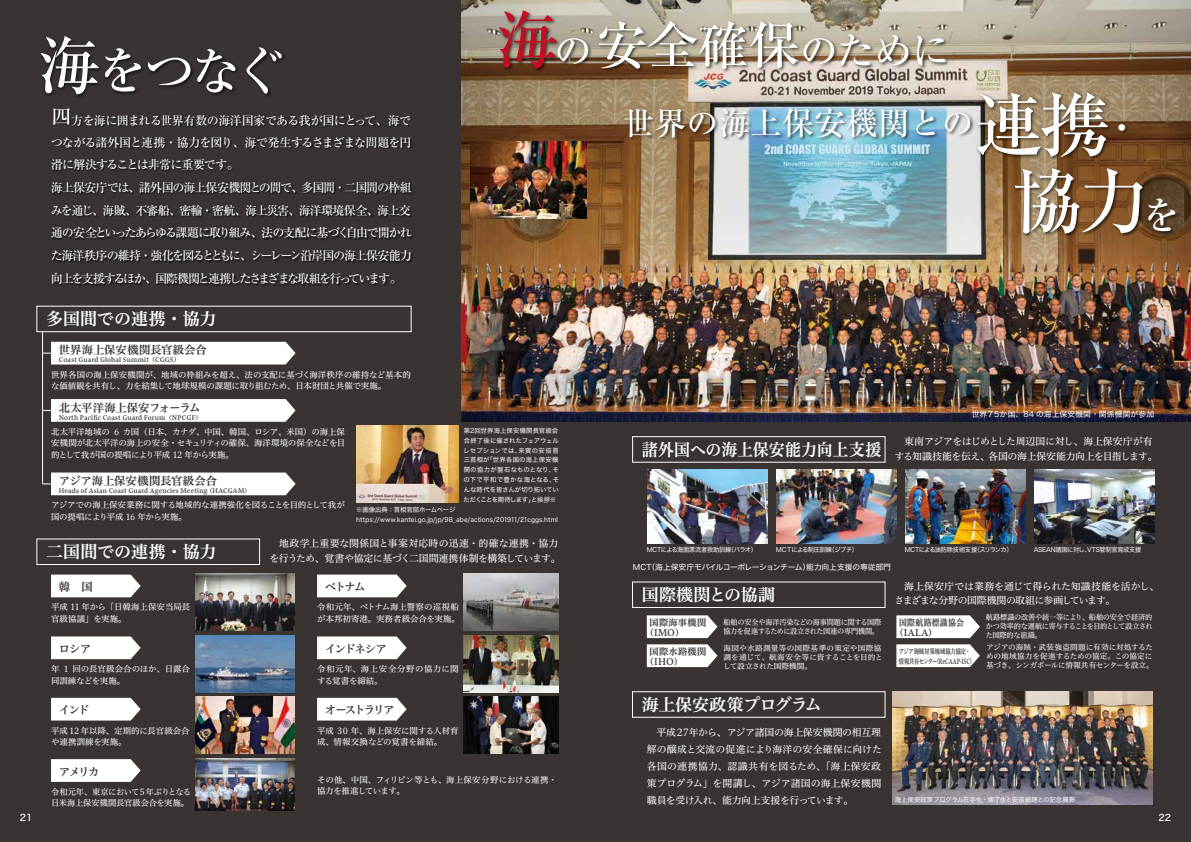
<style>
.page{position:relative;width:1191px;height:842px;background:#393332}
.page>*{position:absolute;margin:0;border:0;box-sizing:border-box;transform-origin:0 0}
.t1{font:500 70.2px/76.5px "Ryumin Pr 6 N";color:#fff;text-align:center}
.t2{font:500 51px "Ryumin Pr 6 N";color:#fff}
.t3{font:500 38.3px "Ryumin Pr 6 N";color:#fff}
.t4{font:500 31.9px "Ryumin Pr 6 N";color:#fff}
.t5{font:500 20.5px "Ryumin Pr 6 N";color:#fff}
.t6{font:17px "Hiragino UD Serif Std W6";letter-spacing:-.005em;color:#fff}
.t7{font:17px "Hiragino UD Serif Std W6";letter-spacing:-.005em;color:#fff;scale:.94 1}
.t8{font:17px "Hiragino UD Serif Std W6";letter-spacing:-.025em;color:#fff}
.t9{font:500 12px/22.7px "Ryumin Pr 6 N";letter-spacing:-.095em;color:#fff}
.t10{font:500 12px "Ryumin Pr 6 N";letter-spacing:-.075em;color:#fff}
.t11{font:500 12px "Ryumin Pr 6 N";letter-spacing:-.055em;color:#fff}
.t12{font:11.3px "Hiragino UD Serif Std W6";color:#393332}
.t13{font:11.3px "Hiragino UD Serif Std W6";letter-spacing:-.04em;color:#393332}
.t14{font:11.3px "Hiragino UD Serif Std W6";letter-spacing:-.02em;color:#393332}
.t15{font:11.3px "Hiragino UD Serif Std W6";letter-spacing:-.165em;color:#393332}
.t16{font:9.9px/17px "Hiragino UD Serif Std W4";letter-spacing:-.025em;color:#fff}
.t17{font:9.9px "Hiragino UD Serif Std W4";letter-spacing:-.055em;color:#fff}
.t18{font:9.9px "Hiragino UD Serif Std W4";letter-spacing:.02em;color:#fff}
.t19{font:9.2px/9.9px "Hiragino UD Serif Std W6";letter-spacing:.035em;color:#393332}
.t20{font:9.2px/9.9px "Hiragino UD Serif Std W6";letter-spacing:.035em;color:#393332;scale:.85 1}
.t21{font:9.2px "Hira Kaku Std W5";color:#fff}
.t22{font:8.5px/11.3px "Hiragino UD Serif Std W4";letter-spacing:-.015em;color:#fff}
.t23{font:8.5px/11.3px "Hiragino UD Serif Std W4";letter-spacing:.04em;color:#fff}
.t24{font:7.8px "Hira Kaku Std N W4";letter-spacing:-.01em;color:#fff}
.t25{font:7.8px "Hira Kaku Std N W4";letter-spacing:.01em;color:#fff}
.t26{font:7.7px/9.1px "Hiragino UD Serif Std W4";letter-spacing:-.02em;color:#fff;scale:.93 1}
.t27{font:7.7px/9.1px "Hiragino UD Serif Std W4";letter-spacing:-.02em;color:#fff}
.t28{font:7.7px/9.1px "Hiragino UD Serif Std W4";letter-spacing:.02em;color:#fff}
.t29{font:7.1px/9.9px "Hiragino UD Serif Std W6";letter-spacing:-.025em;color:#393332;scale:.75 1}
.t30{font:6.4px/9.9px "Hira Kaku Std N W4";letter-spacing:-.005em;color:#fff}
.t31{font:6.4px "Hiragino UD Serif Std W6";letter-spacing:.025em;color:#393332}
.t32{font:6.4px "Hira Kaku Std N W4";letter-spacing:-.045em;color:#fff}
.t33{font:6.4px "Hira Kaku Std N W4";letter-spacing:-.06em;color:#fff}
.t34{font:6.4px "Hira Kaku Std N W4";letter-spacing:-.095em;color:#fff}
.s1{font-size:63.8px;color:#c30d23}
.s2{font-size:51px}
.s3{font-size:63.8px}
.s4{font-size:38.3px}
</style>
<div class="page">
<img style="left:461px;top:0;width:730px;height:422px">
<img style="left:42px;top:37px;width:242px;height:60px">
<img style="left:492px;top:4px;width:487px;height:149px">
<img style="left:52px;top:109px;width:361px;height:177px">
<div style="left:37px;top:306px;width:374px;height:26px;border:1px solid #fff"></div>
<hr style="left:42px;top:332px;width:1px;height:152px;background:#fff">
<div style="left:43px;top:342px;width:252px;height:22px;background:#fff"></div>
<svg style="left:43px;top:399px;width:252px;height:23px;background:#f3f3f2"></svg>
<svg style="left:43px;top:472px;width:252px;height:23px;background:#f1f0f0"></svg>
<div style="left:37px;top:539px;width:223px;height:26px;border:1px solid #fff"></div>
<div style="left:51px;top:575px;width:90px;height:22px;background:#fff"></div>
<div style="left:632px;top:436px;width:253px;height:26px;border:1px solid #fff"></div>
<svg style="left:647px;top:615px;width:70px;height:23px;background:#efefee"></svg>
<svg style="left:896px;top:615px;width:84px;height:23px;background:#efeeee"></svg>
<svg style="left:647px;top:644px;width:70px;height:23px;background:#efefef"></svg>
<svg style="left:896px;top:644px;width:84px;height:23px;background:#efeeee"></svg>
<img style="left:356px;top:425px;width:103px;height:78px">
<img style="left:970px;top:75px;width:214px;height:181px">
<img style="left:196px;top:574px;width:99px;height:56px">
<svg style="left:317px;top:575px;width:90px;height:22px;background:#f3f3f3"></svg>
<img style="left:464px;top:573px;width:94px;height:57px">
<svg style="left:51px;top:636px;width:90px;height:23px;background:#efeeee"></svg>
<img style="left:196px;top:635px;width:99px;height:57px">
<svg style="left:51px;top:759px;width:90px;height:23px;background:#f1f0f0"></svg>
<img style="left:196px;top:758px;width:99px;height:52px">
<img style="left:196px;top:697px;width:99px;height:57px">
<svg style="left:317px;top:636px;width:90px;height:23px;background:#efeeee"></svg>
<img style="left:464px;top:635px;width:94px;height:57px">
<div style="left:51px;top:698px;width:90px;height:22px;background:#fff"></div>
<svg style="left:317px;top:698px;width:90px;height:22px;background:#f3f3f3"></svg>
<img style="left:464px;top:697px;width:94px;height:57px">
<div style="left:632px;top:582px;width:253px;height:26px;border:1px solid #fff"></div>
<img style="left:892px;top:692px;width:260px;height:112px">
<img style="left:470px;top:141px;width:117px;height:78px">
<img style="left:647px;top:470px;width:120px;height:73px">
<img style="left:776px;top:470px;width:120px;height:73px">
<img style="left:905px;top:470px;width:120px;height:73px">
<img style="left:1034px;top:470px;width:120px;height:73px">
<h3 class="t3" style="left:495px;top:21px;width:456px"><span class="s1">海</span>の<span class="s2">安全確保</span>のために</h3>
<h2 class="t2" style="left:37px;top:31px;width:249px"><span class="s3">海</span>をつなぐ</h2>
<h1 class="t1" style="left:973px;top:84px;width:209px">連携<span class="s4">・</span>協力<span class="s4">を</span></h1>
<h3 class="t11" style="left:71px;top:111px;width:341px">方を海に囲まれる世界有数の海洋国家である我が国にとって、海で</h3>
<h3 class="t4" style="left:495px;top:98px;width:480px"><span class="s4">　　　</span> 世界の海上保安機関との</h3>
<h3 class="t9" style="left:51px;top:153px;width:363px">滑に解決することは非常に重要です。<br>海上保安庁では、諸外国の海上保安機関との間で、多国間・二国間の枠組みを通じ、海賊、不審船、密輸・密航、海上災害、海洋環境保全、海上交通の安全といったあらゆる課題に取り組み、法の支配に基づく自由で開かれた海洋秩序の維持・強化を図るとともに、シーレーン沿岸国の海上保安能力向上を支援するほか、国際機関と連携したさまざまな取組を行っています。</h3>
<h3 class="t6" style="left:46px;top:306px;width:172px">多国間での連携・協力</h3>
<h3 class="t5" style="left:51px;top:100px;width:22px">四</h3>
<h3 class="t10" style="left:51px;top:133px;width:362px">つながる諸外国と連携・協力を図り、海で発生するさまざまな問題を円</h3>
<h3 class="t12" style="left:59px;top:342px;width:150px">世界海上保安機関長官級会合</h3>
<p class="t31" style="left:59px;top:355px;width:123px">Coast Guard Global Summit（CGGS）</p>
<p class="t22" style="left:51px;top:368px;width:361px">世界各国の海上保安機関が、地域の枠組みを超え、法の支配に基づく海洋秩序の維持など基本的な価値観を共有し、力を結集して地球規模の課題に取り組むため、日本財団と共催で実施。</p>
<h3 class="t14" style="left:59px;top:399px;width:143px">北太平洋海上保安フォーラム</h3>
<p class="t31" style="left:59px;top:412px;width:144px">North Pacific Coast Guard Forum（NPCGF）</p>
<p class="t22" style="left:51px;top:426px;width:296px;text-align:justify">北太平洋地域の 6 カ国（日本、カナダ、中国、韓国、ロシア、米国）の海上保安機関が北太平洋の海上の安全・セキュリティの確保、海洋環境の保全などを目的として我が国の提唱により平成 12 年から実施。</p>
<h3 class="t12" style="left:59px;top:472px;width:160px">アジア海上保安機関長官級会合</h3>
<p class="t31" style="left:59px;top:486px;width:193px">Heads of Asian Coast Guard Agencies Meeting （HACGAM）</p>
<p class="t22" style="left:51px;top:499px;width:295px">アジアでの海上保安業務に関する地域的な連携強化を図ることを目的として我が国の提唱により平成 16 年から実施。</p>
<p class="t30" style="left:463px;top:425px;width:97px">第2回世界海上保安機関長官級会合終了後に催されたフェアウェルレセプションでは、来賓の安倍晋三首相が「世界各国の海上保安機関の協力が盤石なものとなり、その下で平和で豊かな海となる、そんな時代を皆さんが切り拓いていただくことを期待します」と挨拶※</p>
<p class="t30" style="left:356px;top:505px;width:203px">※画像出典：首相官邸ホームページhttps://www.kantei.go.jp/jp/98_abe/actions/201911/21cggs.html</p>
<h3 class="t6" style="left:46px;top:539px;width:172px">二国間での連携・協力</h3>
<h3 class="t13" style="left:59px;top:578px;width:36px">韓　国</h3>
<p class="t18" style="left:269px;top:536px;width:290px">　地政学上重要な関係国と事案対応時の迅速・的確な連携・協力</p>
<p class="t17" style="left:269px;top:550px;width:293px">を行うため、覚書や協定に基づく二国間連携体制を構築しています。</p>
<h3 class="t13" style="left:325px;top:578px;width:42px">ベトナム</h3>
<p class="t22" style="left:51px;top:601px;width:141px">平成 11 年から「日韓海上保安当局長官級協議」を実施。</p>
<p class="t22" style="left:317px;top:601px;width:144px">令和元年、ベトナム海上警察の巡視船が本邦初寄港。実務者級会合を実施。</p>
<h3 class="t13" style="left:59px;top:640px;width:34px">ロシア</h3>
<h3 class="t13" style="left:325px;top:640px;width:63px">インドネシア</h3>
<p class="t22" style="left:51px;top:663px;width:140px">年 1 回の長官級会合のほか、日露合同訓練などを実施。</p>
<p class="t23" style="left:317px;top:663px;width:143px">令和元年、海上安全分野の協力に関する覚書を締結。</p>
<h3 class="t13" style="left:59px;top:701px;width:32px">インド</h3>
<h3 class="t15" style="left:325px;top:701px;width:71px">オーストラリア</h3>
<p class="t22" style="left:51px;top:724px;width:140px">平成 12 年以降、定期的に長官級会合や連携訓練を実施。</p>
<h3 class="t13" style="left:59px;top:763px;width:42px">アメリカ</h3>
<p class="t22" style="left:51px;top:786px;width:141px">令和元年、東京において５年ぶりとなる日米海上保安機関長官級会合を実施。</p>
<p class="t22" style="left:317px;top:724px;width:143px">平成 30 年、海上保安に関する人材育成、情報交換などの覚書を締結。</p>
<p class="t22" style="left:317px;top:774px;width:241px">その他、中国、フィリピン等とも、海上保安分野における連携・協力を推進しています。</p>
<p class="t25" style="left:971px;top:408px;width:184px">世界７５か国、84 の海上保安機関・関係機関が参加</p>
<h3 class="t7" style="left:642px;top:437px;width:256px">諸外国への海上保安能力向上支援</h3>
<p class="t16" style="left:894px;top:434px;width:265px;line-height:14.2px">　東南アジアをはじめとした周辺国に対し、海上保安庁が有する知識技能を伝え、各国の海上保安能力向上を目指します。</p>
<p class="t32" style="left:647px;top:545px;width:112px">MCTによる海面漂流者救助訓練（パラオ）</p>
<p class="t34" style="left:775px;top:545px;width:84px">ＭＣＴによる制圧訓練（ジブチ）</p>
<p class="t33" style="left:904px;top:545px;width:109px">MCTによる油防除技術支援（スリランカ）</p>
<p class="t32" style="left:1033px;top:545px;width:109px">ASEAN諸国に対し、VTS管制官育成支援</p>
<p class="t24" style="left:633px;top:561px;width:260px">MCT（海上保安庁モバイルコーポレーションチーム）能力向上支援の専従部門</p>
<h3 class="t6" style="left:642px;top:582px;width:135px">国際機関との協調</h3>
<p class="t16" style="left:894px;top:578px;width:266px;line-height:14.2px">　海上保安庁では業務を通じて得られた知識技能を活かし、さまざまな分野の国際機関の取組に参画しています。</p>
<p class="t19" style="left:645px;top:617px;width:63px;text-indent:5px">国際海事機関（IMO）</p>
<p class="t26" style="left:986px;top:612px;width:181px;text-align:justify">航路標識の改善や統一等により、船舶の安全で経済的かつ効率的な運航に寄与することを目的として設立された国際的な組織。</p>
<p class="t20" style="left:894px;top:617px;width:83px;text-indent:5px">国際航路標識協会（IALA）</p>
<p class="t26" style="left:723px;top:617px;width:171px">船舶の安全や海洋汚染などの海事問題に関する国際協力を促進するために設立された国連の専門機関。</p>
<p class="t19" style="left:645px;top:646px;width:63px;text-indent:5px">国際水路機関（IHO）</p>
<p class="t27" style="left:986px;top:642px;width:169px">アジアの海賊・武装強盗問題に有効に対処するための地域協力を促進するための協定。この協定に基づき、シンガポールに情報共有センターを設立。</p>
<p class="t28" style="left:723px;top:643px;width:161px">海図や水路測量等の国際基準の策定や国際協調を通じて、航海安全等に資することを目的として設立された国際機関。</p>
<p class="t29" style="left:898px;top:646px;width:103px">アジア海賊対策地域協力協定・情報共有センター（ReCAAP-ISC）</p>
<h3 class="t8" style="left:642px;top:692px;width:182px">海上保安政策プログラム</h3>
<p class="t16" style="left:647px;top:723px;width:237px;text-align:justify">　平成27年から、アジア諸国の海上保安機関の相互理解の醸成と交流の促進により海洋の安全確保に向けた各国の連携協力、認識共有を図るため、「海上保安政策プログラム」を開講し、アジア諸国の海上保安機関職員を受け入れ、能力向上支援を行っています。</p>
<p class="t30" style="left:894px;top:794px;width:182px">海上保安政策プログラム在学生・修了生と安倍総理との記念撮影</p>
<p class="t21" style="left:20px;top:810px;width:14px">21</p>
<p class="t21" style="left:1158px;top:810px;width:14px">22</p>
</div>
